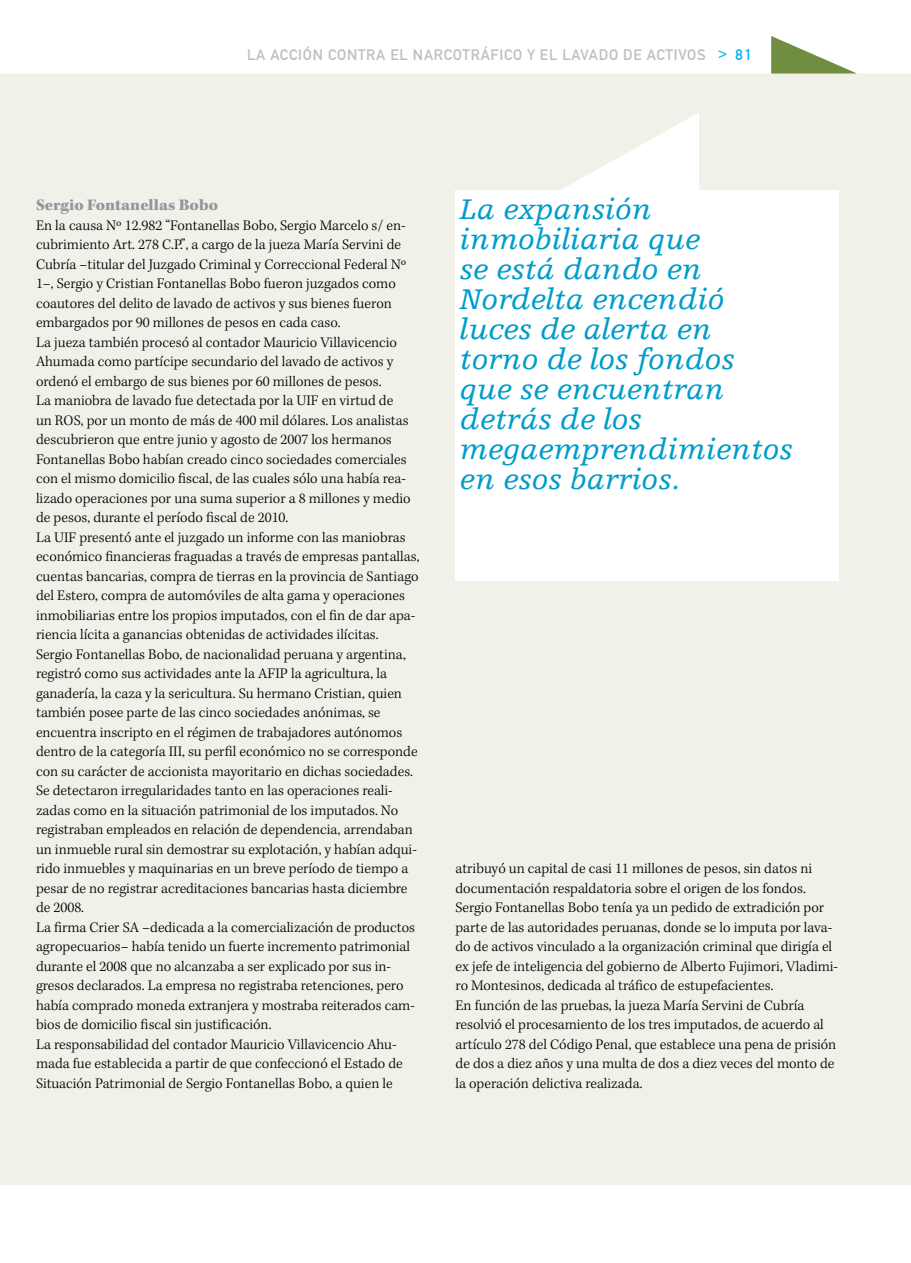
<style>
.page{position:relative;width:911px;height:1263px;background:#fff}
.page>*{position:absolute;margin:0;border:0;box-sizing:border-box;transform-origin:0 0}
.t1{font:italic 30px/30px "Egyptienne F";color:#009dca}
.t2{font:900 16.5px "Kepler Std";letter-spacing:.005em;color:#939598}
.t3{font:300 15px/19.5px "Kepler Std";color:#000}
.t4{font:15px "DIN Mittelschrift";letter-spacing:.05em;color:#bcbec0}
.s1{color:#00b3f0}
</style>
<div class="page">
<div style="left:0;top:73px;width:911px;height:1112px;background:#f1f1ea"></div>
<svg style="left:771px;top:36px;width:86px;height:38px"></svg>
<div style="left:455px;top:190px;width:384px;height:390px;background:#fff"></div>
<svg style="left:559px;top:113px;width:140px;height:77px"></svg>
<p class="t4" style="left:247px;top:46px;width:506px">LA ACCIÓN CONTRA EL NARCOTRÁFICO Y EL LAVADO DE ACTIVOS <span class="s1">&gt; 81</span></p>
<p class="t2" style="left:36px;top:195px;width:184px">Sergio Fontanellas Bobo</p>
<p class="t3" style="left:36px;top:216px;width:385px">En la causa Nº 12.982 “Fontanellas Bobo, Sergio Marcelo s/ en&shy;cubrimiento Art. 278 C.P.”, a cargo de la jueza María Servini de Cubría –titular del Juzgado Criminal y Correccional Federal Nº 1–, Sergio y Cristian Fontanellas Bobo fueron juzgados como coautores del delito de lavado de activos y sus bienes fueron embargados por 90 millones de pesos en cada caso.<br>La jueza también procesó al contador Mauricio Villavicencio Ahumada como partícipe secundario del lavado de activos y ordenó el embargo de sus bienes por 60 millones de pesos.<br>La maniobra de lavado fue detectada por la UIF en virtud de<br>un ROS, por un monto de más de 400 mil dólares. Los analistas descubrieron que entre junio y agosto de 2007 los hermanos Fontanellas Bobo habían creado cinco sociedades comerciales con el mismo domicilio fiscal, de las cuales sólo una había rea&shy;lizado operaciones por una suma superior a 8 millones y medio de pesos, durante el período fiscal de 2010.<br>La UIF presentó ante el juzgado un informe con las maniobras económico financieras fraguadas a través de empresas pantallas, cuentas bancarias, compra de tierras en la provincia de Santiago del Estero, compra de automóviles de alta gama y operaciones inmobiliarias entre los propios imputados, con el fin de dar apa&shy;riencia lícita a ganancias obtenidas de actividades ilícitas.<br>Sergio Fontanellas Bobo, de nacionalidad peruana y argentina, registró como sus actividades ante la AFIP la agricultura, la ganadería, la caza y la sericultura. Su hermano Cristian, quien también posee parte de las cinco sociedades anónimas, se encuentra inscripto en el régimen de trabajadores autónomos dentro de la categoría III, su perfil económico no se corresponde con su carácter de accionista mayoritario en dichas sociedades.<br>Se detectaron irregularidades tanto en las operaciones reali&shy;zadas como en la situación patrimonial de los imputados. No registraban empleados en relación de dependencia, arrendaban un inmueble rural sin demostrar su explotación, y habían adqui&shy;rido inmuebles y maquinarias en un breve período de tiempo a pesar de no registrar acreditaciones bancarias hasta diciembre de 2008.<br>La firma Crier SA –dedicada a la comercialización de productos agropecuarios– había tenido un fuerte incremento patrimonial durante el 2008 que no alcanzaba a ser explicado por sus in&shy;gresos declarados. La empresa no registraba retenciones, pero había comprado moneda extranjera y mostraba reiterados cam&shy;bios de domicilio fiscal sin justificación.<br>La responsabilidad del contador Mauricio Villavicencio Ahu&shy;mada fue establecida a partir de que confeccionó el Estado de Situación Patrimonial de Sergio Fontanellas Bobo, a quien le</p>
<h1 class="t1" style="left:460px;top:195px;width:334px">La expansión inmobiliaria que<br>se está dando en<br>Nordelta encendió luces de alerta en torno de los fondos que se encuentran detrás de los megaemprendimientos en esos barrios.</h1>
<p class="t3" style="left:455px;top:859px;width:384px">atribuyó un capital de casi 11 millones de pesos, sin datos ni documentación respaldatoria sobre el origen de los fondos.<br>Sergio Fontanellas Bobo tenía ya un pedido de extradición por parte de las autoridades peruanas, donde se lo imputa por lava&shy;do de activos vinculado a la organización criminal que dirigía el ex jefe de inteligencia del gobierno de Alberto Fujimori, Vladimi&shy;ro Montesinos, dedicada al tráfico de estupefacientes.<br>En función de las pruebas, la jueza María Servini de Cubría resolvió el procesamiento de los tres imputados, de acuerdo al artículo 278 del Código Penal, que establece una pena de prisión de dos a diez años y una multa de dos a diez veces del monto de la operación delictiva realizada.</p>
</div>
